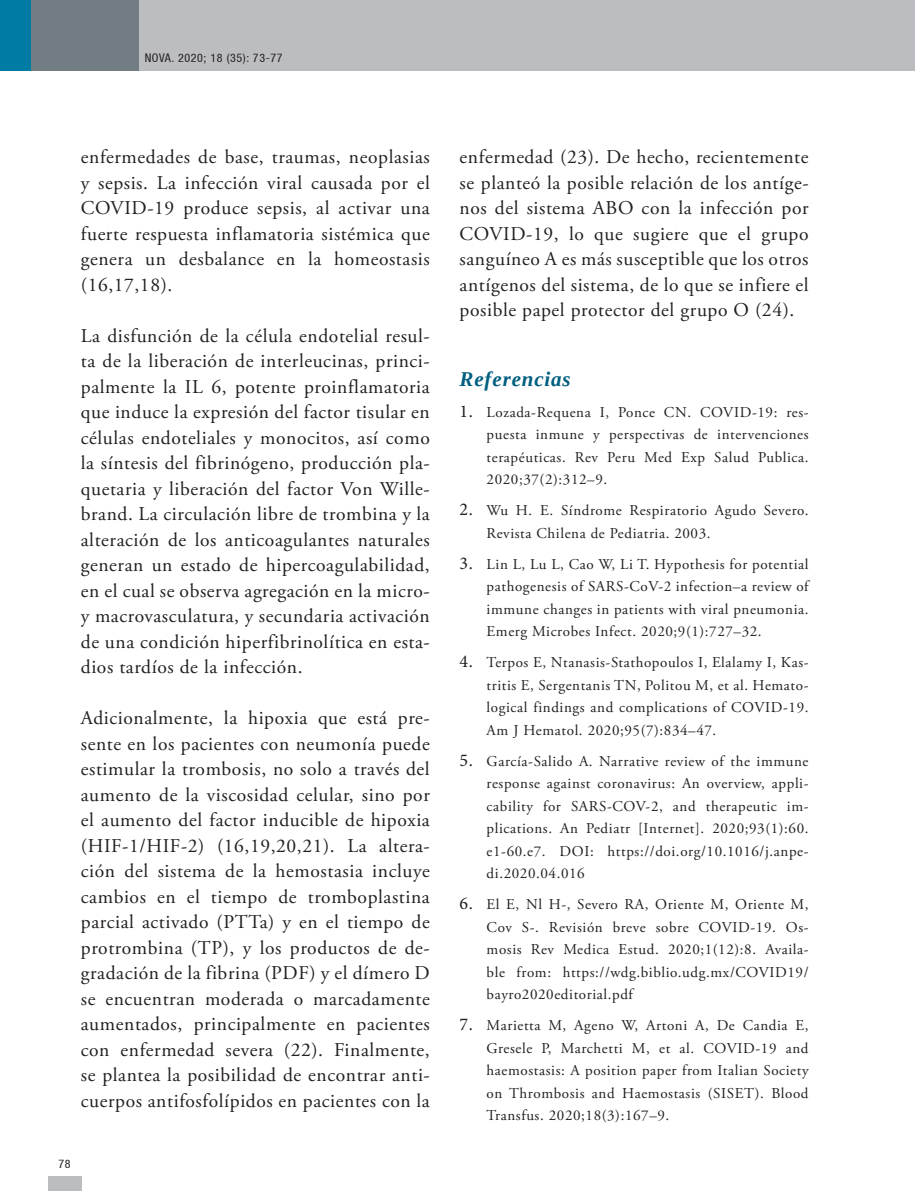
<style>
.page{position:relative;width:915px;height:1191px;background:#fff}
.page>*{position:absolute;margin:0;border:0;box-sizing:border-box;transform-origin:0 0}
.t1{font:italic 700 21px "Liberation Serif";letter-spacing:.04em;color:#005f80}
.t2{font:19.5px/25.5px "Adobe Garamond Pro";letter-spacing:.03em;color:#231f20;text-align:justify}
.t3{font:15px/22.5px "Adobe Garamond Pro";letter-spacing:.04em;color:#231f20;text-align:justify}
.t4{font:condensed 12px "Helvetica 57";letter-spacing:.05em;color:#231f20}
.s1{font-family:"Minion Pro";font-size:18px}
</style>
<div class="page">
<div style="left:48px;top:1175px;width:33px;height:16px;background:#bcbdc0"></div>
<hr style="left:914px;top:0;width:1px;height:71px;background:#bcbdc0">
<div style="left:0;top:0;width:914px;height:71px;background:#bcbdc0"></div>
<div style="left:0;top:0;width:138px;height:71px;background:#717d83"></div>
<div style="left:0;top:0;width:31px;height:71px;background:#007ca4"></div>
<p class="t4" style="left:145px;top:51px;width:139px">NOVA. 2020; 18 (35): 73-77</p>
<p class="t2" style="left:81px;top:145px;width:350px">enfermedades de base, traumas, neoplasias y sepsis. La infección viral causada por el COVID-19 produce sepsis, al activar una fuerte respuesta inflamatoria sistémica que genera un desbalance en la homeostasis (16,17,18).</p>
<p class="t2" style="left:81px;top:323px;width:350px">La disfunción de la célula endotelial resul&shy;ta de la liberación de interleucinas, princi&shy;palmente la IL 6, potente proinflamatoria que induce la expresión del factor tisular en células endoteliales y monocitos, así como la síntesis del fibrinógeno, producción pla&shy;quetaria y liberación del factor Von Wille&shy;brand. La circulación libre de trombina y la alteración de los anticoagulantes naturales generan un estado de hipercoagulabilidad, en el cual se observa agregación en la micro&shy;y macrovasculatura, y secundaria activación de una condición hiperfibrinolítica en esta&shy;dios tardíos de la infección.</p>
<p class="t2" style="left:81px;top:706px;width:350px">Adicionalmente, la hipoxia que está pre&shy;sente en los pacientes con neumonía puede estimular la trombosis, no solo a través del aumento de la viscosidad celular, sino por el aumento del factor inducible de hipoxia (HIF-1/HIF-2) (16,19,20,21). La altera&shy;ción del sistema de la hemostasia incluye cambios en el tiempo de tromboplastina parcial activado (PTTa) y en el tiempo de protrombina (TP), y los productos de de&shy;gradación de la fibrina (PDF) y el dímero D se encuentran moderada o marcadamente aumentados, principalmente en pacientes con enfermedad severa (22). Finalmente, se plantea la posibilidad de encontrar anti&shy;cuerpos antifosfolípidos en pacientes con la</p>
<p class="t4" style="left:59px;top:1156px;width:14px">78</p>
<p class="t2" style="left:459px;top:145px;width:350px">enfermedad (23). De hecho, recientemente se planteó la posible relación de los antíge&shy;nos del sistema ABO con la infección por COVID-19, lo que sugiere que el grupo sanguíneo A es más susceptible que los otros antígenos del sistema, de lo que se infiere el posible papel protector del grupo O (24).</p>
<p class="t1" style="left:459px;top:365px;width:113px">Referencias</p>
<p class="t3" style="left:486px;top:401px;width:323px;text-indent:-27px"><span class="s1">1.</span> Lozada-Requena I, Ponce CN. COVID-19: res&shy;puesta inmune y perspectivas de intervenciones terapéuticas. Rev Peru Med Exp Salud Publica.<br>2020;37(2):312–9.</p>
<p class="t3" style="left:486px;top:499px;width:323px;text-indent:-27px"><span class="s1">2.</span> Wu H. E. Síndrome Respiratorio Agudo Severo.<br>Revista Chilena de Pediatria. 2003.</p>
<p class="t3" style="left:486px;top:553px;width:323px;text-indent:-27px"><span class="s1">3.</span> Lin L, Lu L, Cao W, Li T. Hypothesis for potential pathogenesis of SARS-CoV-2 infection–a review of immune changes in patients with viral pneumonia.<br>Emerg Microbes Infect. 2020;9(1):727–32.</p>
<p class="t3" style="left:486px;top:651px;width:323px;text-indent:-27px"><span class="s1">4.</span> Terpos E, Ntanasis-Stathopoulos I, Elalamy I, Kas&shy;tritis E, Sergentanis TN, Politou M, et al. Hemato&shy;logical findings and complications of COVID-19.<br>Am J Hematol. 2020;95(7):834–47.</p>
<p class="t3" style="left:486px;top:750px;width:323px;text-indent:-27px"><span class="s1">5.</span> García-Salido A. Narrative review of the immune response against coronavirus: An overview, appli&shy;cability for SARS-COV-2, and therapeutic im&shy;plications. An Pediatr [Internet]. 2020;93(1):60. e1-60.e7. DOI: https://doi.org/10.1016/j.anpe&shy;di.2020.04.016</p>
<p class="t3" style="left:486px;top:893px;width:323px;text-indent:-27px"><span class="s1">6.</span> El E, Nl H-, Severo RA, Oriente M, Oriente M, Cov S-. Revisión breve sobre COVID-19. Os&shy;mosis Rev Medica Estud. 2020;1(12):8. Availa&shy;ble from: https://wdg.biblio.udg.mx/COVID19/ bayro2020editorial.pdf</p>
<p class="t3" style="left:486px;top:1014px;width:323px;text-indent:-27px"><span class="s1">7.</span> Marietta M, Ageno W, Artoni A, De Candia E, Gresele P, Marchetti M, et al. COVID-19 and haemostasis: A position paper from Italian Society on Thrombosis and Haemostasis (SISET). Blood Transfus. 2020;18(3):167–9.</p>
</div>
